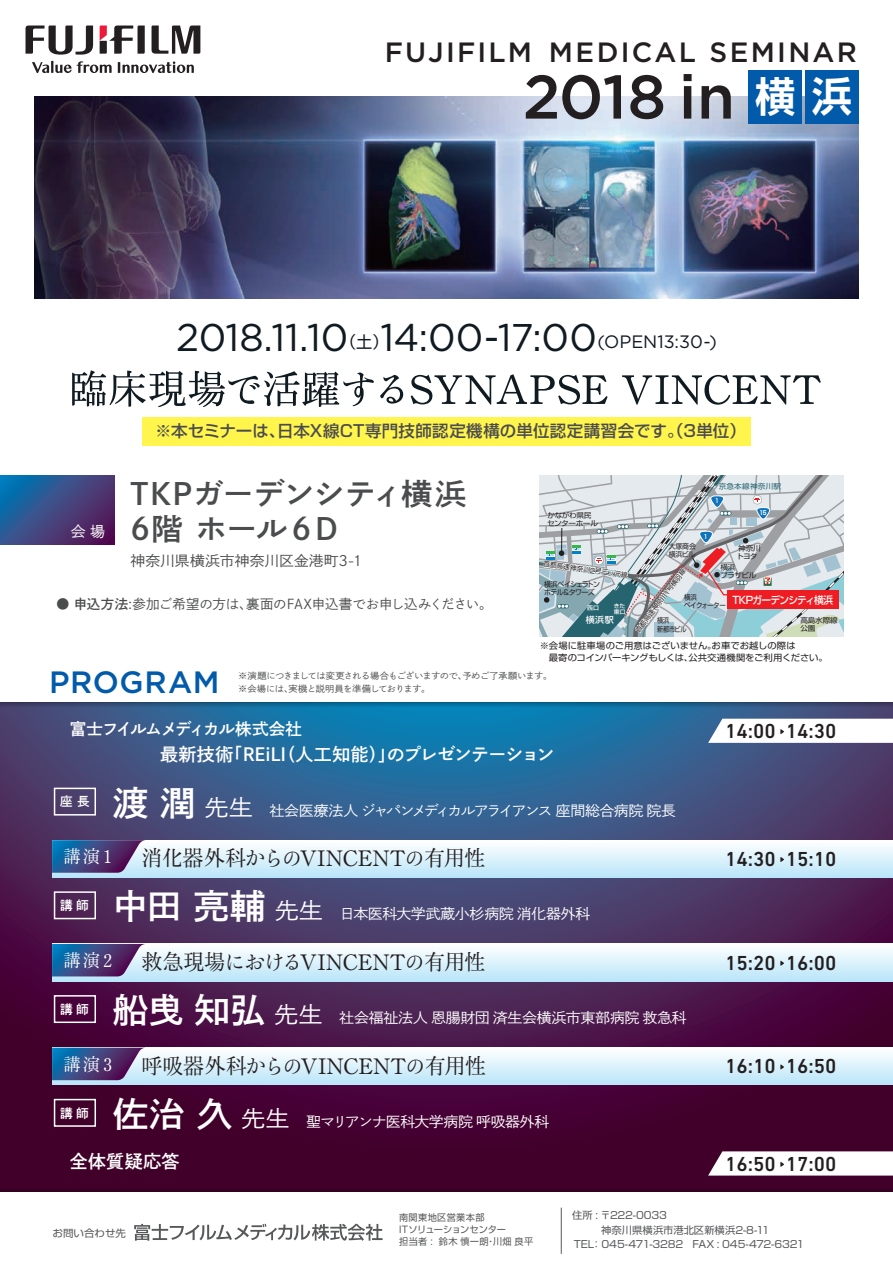
<style>
.page{position:relative;width:893px;height:1263px;background:#fff}
.page>*{position:absolute;margin:0;border:0;box-sizing:border-box;transform-origin:0 0}
.t1{font:500 61.5px "Gotham";letter-spacing:-.005em;color:#231f20}
.t2{font:38.55px "Gotham";letter-spacing:-.005em;color:#101a21}
.t3{font:500 30.75px "Gotham";letter-spacing:.015em;color:#015aaa}
.t4{font:30.3px/34.5px "Shuei Go Gin Std B";letter-spacing:-.035em;color:#4b4c4d;scale:1.04 1}
.t5{font:500 27.9px "Gotham";letter-spacing:.08em;color:#231f20}
.t6{font:500 21.9px "Ro H Min S Kok Pro";letter-spacing:-.01em;color:#231f20;scale:.96 1}
.t7{font:500 20.7px "DIN Next LT Pro";color:#231f20}
.t8{font:18px "Shuei Go Gin Std B";letter-spacing:-.005em;color:#fff}
.t9{font:18px "Gotham";letter-spacing:-.005em;color:#101a21}
.t10{font:500 18px "Ro H Min S Kok Pro";letter-spacing:.16em;color:#fff;scale:.96 1}
.t11{font:16.5px "Shuei Go Gin Std B";letter-spacing:-.06em;color:#fff}
.t12{font:500 16.35px "Shin Go Pro";letter-spacing:.01em;color:#4b4c4d}
.t13{font:16.2px "Shin Go Pro";color:#101a21}
.t14{font:15px "Shuei Go Gin Std L";color:#fff}
.t15{font:14.4px "Shuei Go Gin Std L";letter-spacing:-.03em;color:#fff;scale:1.04 1}
.t16{font:14.4px "Shuei Go Gin Std L";letter-spacing:-.12em;color:#fff;scale:1.04 1}
.t17{font:14.25px "Shuei Go Gin Std L";letter-spacing:.005em;color:#4b4c4d;scale:1.04 1}
.t18{font:13.5px "Shuei Go Gin Std L";letter-spacing:-.015em;color:#4b4c4d}
.t19{font:12.75px "Shuei Go Gin Std B";color:#fff}
.t20{font:500 10.35px "Shin Go Pro";letter-spacing:-.07em;color:#fff;scale:.94 1}
.t21{font:10.05px/14.4px "Shin Go Pro";letter-spacing:-.01em;color:#57585a}
.t22{font:10.05px "Shin Go Pro";letter-spacing:-.01em;color:#57585a;scale:1.04 1}
.t23{font:9.3px/12px "Shin Go Pro";letter-spacing:.03em;color:#57585a}
.t24{font:9px/12px "Shin Go Pro";letter-spacing:-.005em;color:#231f20;scale:1.04 1}
.t25{font:9px/12.8px "Shuei Go Gin Std L";letter-spacing:-.06em;color:#4b4c4d;scale:1.04 1}
.t26{font:500 8.7px "Shin Go Pro";color:#fff;scale:1.04 1}
.t27{font:7.2px/8.1px "Shin Go Pro";letter-spacing:-.05em;color:#231f20;scale:1.05 1}
.t28{font:7.2px/8.1px "Shin Go Pro";letter-spacing:-.08em;color:#231f20;scale:.95 1}
.t29{font:7.2px/8.1px "Shin Go Pro";letter-spacing:-.05em;color:#231f20;scale:.89 1}
.t30{font:7.2px "Shin Go Pro";letter-spacing:.035em;color:#266470;scale:1.05 1}
.t31{font:7.2px/8.1px "Shin Go Pro";letter-spacing:-.025em;color:#231f20;scale:.95 1}
.t32{font:7.2px/8.1px "Shin Go Pro";letter-spacing:-.05em;color:#231f20;scale:.84 1}
.t33{font:6.9px "Shin Go Pro";color:#231f20;scale:.95 1}
.t34{font:700 6.15px "Shin Go Pro";color:#fff;scale:.75 1}
.t35{font:500 5.7px/5.8px "Shin Go Pro";color:#fff;scale:1.04 1}
.s1{font-family:"UD Shin Go Pro De";font-weight:700;font-size:40.95px;color:#fff}
.s2{font-size:38.55px}
.s3{font-family:"Shuei Go Gin Std B"}
.s4{font-family:"Shuei Go Gin Std B";font-size:34.5px}
.s5{font-size:22.65px}
</style>
<div class="page">
<svg style="left:0;top:707px;width:893px;height:480px;background:#422f5e"></svg>
<svg style="left:152px;top:25px;width:48px;height:29px"></svg>
<svg style="left:26px;top:26px;width:67px;height:29px"></svg>
<svg style="left:100px;top:26px;width:45px;height:28px"></svg>
<svg style="left:32px;top:61px;width:80px;height:12px"></svg>
<svg style="left:118px;top:61px;width:76px;height:12px"></svg>
<img style="left:34px;top:96px;width:825px;height:202px">
<svg style="left:72px;top:370px;width:302px;height:37px"></svg>
<svg style="left:380px;top:375px;width:23px;height:29px"></svg>
<svg style="left:411px;top:374px;width:197px;height:31px"></svg>
<svg style="left:622px;top:375px;width:199px;height:30px"></svg>
<svg style="left:134px;top:1224px;width:249px;height:17px"></svg>
<hr style="left:561px;top:1208px;width:1px;height:46px;background:#57585a">
<div style="left:54px;top:788px;width:42px;height:27px;border:2px solid #fff"></div>
<svg style="left:0;top:476px;width:114px;height:69px;background:#394682"></svg>
<svg style="left:0;top:702px;width:893px;height:5px;background:#1b5a84"></svg>
<div style="left:0;top:1187px;width:893px;height:5px;background:#380025"></div>
<svg style="left:708px;top:719px;width:185px;height:24px"></svg>
<svg style="left:708px;top:1151px;width:185px;height:24px"></svg>
<svg style="left:52px;top:840px;width:841px;height:37px"></svg>
<svg style="left:52px;top:840px;width:94px;height:33px;background:#516095"></svg>
<div style="left:54px;top:891px;width:42px;height:28px;border:2px solid #fff"></div>
<svg style="left:780px;top:857px;width:4px;height:5px"></svg>
<svg style="left:52px;top:944px;width:841px;height:37px"></svg>
<svg style="left:52px;top:944px;width:94px;height:32px;background:#4f5e93"></svg>
<div style="left:54px;top:995px;width:42px;height:28px;border:2px solid #fff"></div>
<svg style="left:780px;top:961px;width:4px;height:5px"></svg>
<svg style="left:52px;top:1048px;width:841px;height:37px"></svg>
<svg style="left:52px;top:1048px;width:94px;height:32px;background:#505e93"></svg>
<div style="left:54px;top:1099px;width:42px;height:28px;border:2px solid #fff"></div>
<svg style="left:780px;top:1064px;width:4px;height:5px"></svg>
<div style="left:748px;top:70px;width:54px;height:54px;background:#015aaa"></div>
<div style="left:805px;top:70px;width:54px;height:54px;background:#015aaa"></div>
<svg style="left:540px;top:476px;width:303px;height:160px;background:#bec1c6"></svg>
<div style="left:142px;top:417px;width:608px;height:29px;background:#fff54d"></div>
<h3 class="t5" style="left:385px;top:34px;width:474px">FUJIFILM MEDICAL SEMINAR</h3>
<h1 class="t1" style="left:523px;top:57px;width:331px">2018 in <span class="s1">横 浜</span></h1>
<h2 class="t2" style="left:176px;top:313px;width:174px">2018.11.10</h2>
<p class="t13" style="left:340px;top:329px;width:50px">（土）</p>
<p class="t9" style="left:380px;top:330px;width:338px"><span class="s2">14:00-17:00</span>(OPEN13:30-)</p>
<p class="t12" style="left:155px;top:417px;width:592px">※本セミナーは、日本X線CT専門技師認定機構の単位認定講習会です。（3単位）</p>
<p class="t14" style="left:71px;top:521px;width:36px">会 場</p>
<h3 class="t4" style="left:130px;top:476px;width:325px">TKPガーデンシティ横浜<br>6階 ホール６D</h3>
<p class="t17" style="left:131px;top:551px;width:224px">神奈川県横浜市神奈川区金港町3-1</p>
<p class="t18" style="left:56px;top:595px;width:438px">● <span class="s3">申込方法</span>:参加ご希望の方は、裏面のFAX申込書でお申し込みください。</p>
<p class="t30" style="left:719px;top:480px;width:61px">京急本線神奈川駅</p>
<p class="t27" style="left:547px;top:510px;width:50px">かながわ県民センターホール</p>
<p class="t34" style="left:715px;top:496px;width:7px">1</p>
<p class="t34" style="left:704px;top:531px;width:7px">1</p>
<p class="t34" style="left:759px;top:508px;width:11px">15</p>
<p class="t31" style="left:669px;top:541px;width:30px">大塚商会横浜ビル</p>
<p class="t27" style="left:737px;top:544px;width:25px">神奈川トヨタ</p>
<p class="t27" style="left:720px;top:562px;width:36px">横浜<br>プラザビル</p>
<p class="t29" style="left:684px;top:592px;width:48px">横浜<br>ベイクォーター</p>
<p class="t32" style="left:657px;top:616px;width:37px">横浜<br>新都市ビル</p>
<p class="t33" style="left:544px;top:558px;width:91px;rotate:8deg">首都高速神奈川2号三ッ沢線</p>
<p class="t33" style="left:633px;top:628px;width:84px;rotate:-53deg">首都高速神奈川1号横羽線</p>
<p class="t28" style="left:544px;top:579px;width:60px">横浜ベイシェラトンホテル&amp;タワーズ</p>
<p class="t20" style="left:732px;top:592px;width:109px">TKPガーデンシティ横浜</p>
<p class="t35" style="left:587px;top:604px;width:13px">西口</p>
<p class="t35" style="left:614px;top:602px;width:13px">きた東口</p>
<p class="t26" style="left:586px;top:612px;width:29px">横浜駅</p>
<p class="t27" style="left:800px;top:615px;width:37px">高島水際線公園</p>
<p class="t24" style="left:540px;top:638px;width:278px">※会場に駐車場のご用意はございません。お車でお越しの際は<br>　最寄のコインパーキングもしくは、公共交通機関をご利用ください。</p>
<h3 class="t3" style="left:49px;top:662px;width:172px">PROGRAM</h3>
<p class="t25" style="left:238px;top:669px;width:304px">※演題につきましては変更される場合もございますので、予めご了承願います。※会場には、実機と説明員を準備しております。</p>
<p class="t11" style="left:70px;top:718px;width:234px">富士フイルムメディカル株式会社</p>
<p class="t8" style="left:160px;top:741px;width:396px">最新技術「REiLI（人工知能）」のプレゼンテーション</p>
<p class="t19" style="left:60px;top:793px;width:31px">座 長</p>
<p class="t16" style="left:112px;top:800px;width:543px"><span class="s4">渡 潤</span><span class="s5">先生</span> 社会医療法人 ジャパンメディカルアライアンス 座間総合病院 院長</p>
<h3 class="t7" style="left:725px;top:719px;width:113px">14:00 14:30</h3>
<p class="t10" style="left:63px;top:845px;width:52px">講演1</p>
<h3 class="t6" style="left:141px;top:844px;width:360px">消化器外科からのVINCENTの有用性</h3>
<h3 class="t7" style="left:725px;top:847px;width:113px">14:30 15:10</h3>
<p class="t19" style="left:60px;top:896px;width:30px">講師</p>
<p class="t15" style="left:112px;top:904px;width:461px"><span class="s4">中田 亮輔</span><span class="s5">先生</span> 日本医科大学武蔵小杉病院 消化器外科</p>
<p class="t10" style="left:63px;top:949px;width:52px">講演2</p>
<h3 class="t6" style="left:141px;top:948px;width:360px">救急現場におけるVINCENTの有用性</h3>
<h3 class="t7" style="left:725px;top:950px;width:113px">15:20 16:00</h3>
<p class="t19" style="left:60px;top:1000px;width:30px">講師</p>
<p class="t15" style="left:112px;top:1008px;width:554px"><span class="s4">船曵 知弘</span><span class="s5">先生</span> 社会福祉法人 恩腸財団 済生会横浜市東部病院 救急科</p>
<p class="t10" style="left:63px;top:1053px;width:52px">講演3</p>
<h3 class="t6" style="left:141px;top:1052px;width:361px">呼吸器外科からのVINCENTの有用性</h3>
<h3 class="t7" style="left:725px;top:1054px;width:113px">16:10 16:50</h3>
<p class="t19" style="left:60px;top:1104px;width:30px">講師</p>
<p class="t15" style="left:112px;top:1112px;width:422px"><span class="s4">佐治 久</span><span class="s5">先生</span> 聖マリアンナ医科大学病院 呼吸器外科</p>
<p class="t8" style="left:70px;top:1149px;width:111px">全体質疑応答</p>
<h3 class="t7" style="left:725px;top:1151px;width:113px">16:50 17:00</h3>
<p class="t22" style="left:52px;top:1225px;width:72px">お問い合わせ先</p>
<p class="t23" style="left:399px;top:1211px;width:136px">南関東地区営業本部<br>ITソリューションセンター<br>担当者 : 鈴木 慎一朗・川畑 良平</p>
<p class="t21" style="left:572px;top:1207px;width:234px">住所 : 〒222-0033<br>　　 神奈川県横浜市港北区新横浜2-8-11<br>TEL： 045-471-3282　FAX : 045-472-6321</p>
</div>
